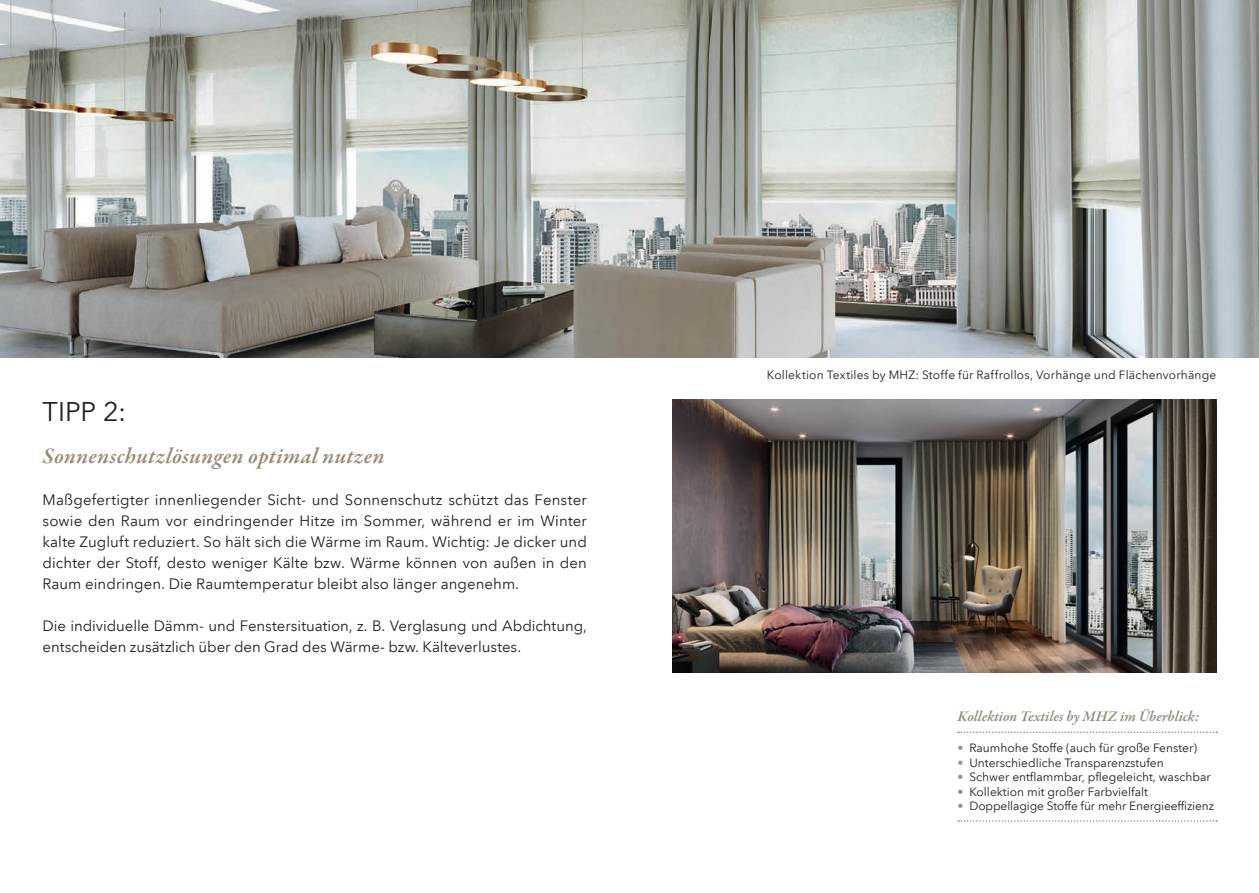
<style>
.page{position:relative;width:1259px;height:893px;background:#fff}
.page>*{position:absolute;margin:0;border:0;box-sizing:border-box;transform-origin:0 0}
.t1{font:27px "Avenir Next LT Com";color:#231f20}
.t2{font:italic 600 22.5px "Garamond Premr Pro";letter-spacing:.015em;color:#998a75}
.t3{font:15px/21px "Avenir Next LT Com";color:#231f20;text-align:justify}
.t4{font:italic 600 15px "Garamond Premr Pro";letter-spacing:-.005em;color:#998a75}
.t5{font:12px "Avenir Next LT Com";color:#231f20}
.s1{color:#a1937b}
.s2{color:#998a75}
</style>
<div class="page">
<img style="left:672px;top:400px;width:544px;height:273px">
<img style="left:0;top:0;width:1259px;height:358px">
<svg style="left:958px;top:732px;width:259px;height:1px"></svg>
<svg style="left:958px;top:820px;width:259px;height:2px"></svg>
<h1 class="t1" style="left:43px;top:395px;width:85px">TIPP 2:</h1>
<h2 class="t2" style="left:43px;top:442px;width:343px">Sonnenschutzlösungen optimal nutzen</h2>
<p class="t3" style="left:43px;top:489px;width:546px">Maßgefertigter innenliegender Sicht- und Sonnenschutz schützt das Fenster sowie den Raum vor eindringender Hitze im Sommer, während er im Winter kalte Zugluft reduziert. So hält sich die Wärme im Raum. Wichtig: Je dicker und dichter der Stoff, desto weniger Kälte bzw. Wärme können von außen in den Raum eindringen. Die Raumtemperatur bleibt also länger angenehm.</p>
<p class="t3" style="left:43px;top:615px;width:546px">Die individuelle Dämm- und Fenstersituation, z. B. Verglasung und Abdichtung, entscheiden zusätzlich über den Grad des Wärme- bzw. Kälteverlustes.</p>
<p class="t5" style="left:767px;top:367px;width:451px">Kollektion Textiles by MHZ: Stoffe für Raffrollos, Vorhänge und Flächenvorhänge</p>
<p class="t4" style="left:957px;top:707px;width:243px">Kollektion Textiles by MHZ im Überblick:</p>
<p class="t5" style="left:957px;top:741px;width:241px"><span class="s1">•</span> Raumhohe Stoffe (auch für große Fenster)</p>
<p class="t5" style="left:957px;top:755px;width:208px"><span class="s1">•</span> Unterschiedliche Transparenzstufen</p>
<p class="t5" style="left:957px;top:770px;width:255px"><span class="s1">•</span> Schwer entflammbar, pflegeleicht, waschbar</p>
<p class="t5" style="left:957px;top:784px;width:192px"><span class="s2">•</span> Kollektion mit großer Farbvielfalt</p>
<p class="t5" style="left:957px;top:799px;width:258px"><span class="s1">•</span> Doppellagige Stoffe für mehr Energieeffizienz</p>
</div>
